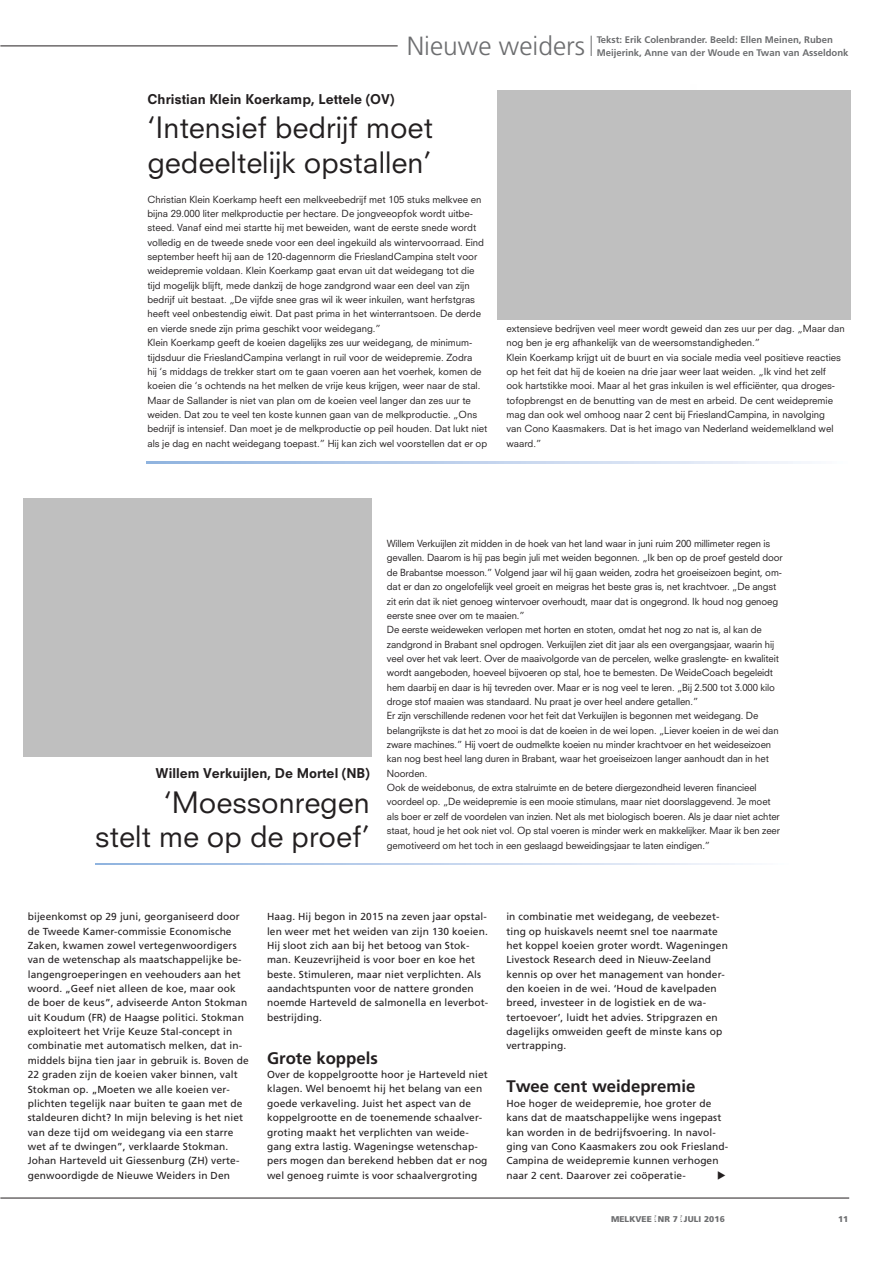
<style>
.page{position:relative;width:893px;height:1263px;background:#fff}
.page>*{position:absolute;margin:0;border:0;box-sizing:border-box;transform-origin:0 0}
.t1{font:28.65px/34.5px "Neuzeit SLT Std";color:#231f20}
.t2{font:300 26.25px "Frutiger LT Std";color:#6d6e70}
.t3{font:700 16.8px "Frutiger LT Std";color:#231f20}
.t4{font:800 13.2px "Neuzeit SLT Std";color:#231f20}
.t5{font:10.2px/14.4px "Frutiger LT Std";letter-spacing:.01em;color:#231f20}
.t6{font:9.6px/14.4px "Neuzeit SLT Std";color:#231f20}
.t7{font:700 9.6px/13px "Frutiger LT Std";color:#6d6e70}
.t8{font:900 8.4px "Frutiger LT Std";letter-spacing:.01em;color:#6d6e70}
</style>
<div class="page">
<svg style="left:591px;top:36px;width:1px;height:20px"></svg>
<hr style="left:0;top:46px;width:398px;height:1px;background:#231f20">
<hr style="left:0;top:1198px;width:849px;height:1px;background:#231f20">
<svg style="left:147px;top:462px;width:654px;height:1px"></svg>
<svg style="left:96px;top:863px;width:647px;height:2px"></svg>
<div style="left:497px;top:91px;width:354px;height:229px;background:#bfbfbf"></div>
<div style="left:23px;top:498px;width:349px;height:258px;background:#bfbfbf"></div>
<h2 class="t2" style="left:407px;top:31px;width:180px">Nieuwe weiders</h2>
<p class="t7" style="left:597px;top:34px;width:253px">Tekst: Erik Colenbrander. Beeld: Ellen Meinen, Ruben<br>Meijerink, Anne van der Woude en Twan van Asseldonk</p>
<h3 class="t4" style="left:147px;top:93px;width:248px">Christian Klein Koerkamp, Lettele (OV)</h3>
<h1 class="t1" style="left:147px;top:112px;width:287px">‘Intensief bedrijf moet gedeeltelijk opstallen’</h1>
<p class="t6" style="left:147px;top:193px;width:341px">Christian Klein Koerkamp heeft een melkveebedrijf met 105 stuks melkvee en bijna 29.000 liter melkproductie per hectare. De jongveeopfok wordt uitbe&shy;steed. Vanaf eind mei startte hij met beweiden, want de eerste snede wordt volledig en de tweede snede voor een deel ingekuild als wintervoorraad. Eind september heeft hij aan de 120-dagennorm die FrieslandCampina stelt voor weidepremie voldaan. Klein Koerkamp gaat ervan uit dat weidegang tot die tijd mogelijk blijft, mede dankzij de hoge zandgrond waar een deel van zijn bedrijf uit bestaat. „De vijfde snee gras wil ik weer inkuilen, want herfstgras heeft veel onbestendig eiwit. Dat past prima in het winterrantsoen. De derde en vierde snede zijn prima geschikt voor weidegang.”<br>Klein Koerkamp geeft de koeien dagelijks zes uur weidegang, de minimum&shy;tijdsduur die FrieslandCampina verlangt in ruil voor de weidepremie. Zodra<br>hij ‘s middags de trekker start om te gaan voeren aan het voerhek, komen de koeien die ‘s ochtends na het melken de vrije keus krijgen, weer naar de stal.<br>Maar de Sallander is niet van plan om de koeien veel langer dan zes uur te weiden. Dat zou te veel ten koste kunnen gaan van de melkproductie. „Ons bedrijf is intensief. Dan moet je de melkproductie op peil houden. Dat lukt niet als je dag en nacht weidegang toepast.” Hij kan zich wel voorstellen dat er op</p>
<p class="t6" style="left:506px;top:322px;width:340px">extensieve bedrijven veel meer wordt geweid dan zes uur per dag. „Maar dan nog ben je erg afhankelijk van de weersomstandigheden.”<br>Klein Koerkamp krijgt uit de buurt en via sociale media veel positieve reacties op het feit dat hij de koeien na drie jaar weer laat weiden. „Ik vind het zelf ook hartstikke mooi. Maar al het gras inkuilen is wel efficiënter, qua droges&shy;tofopbrengst en de benutting van de mest en arbeid. De cent weidepremie mag dan ook wel omhoog naar 2 cent bij FrieslandCampina, in navolging<br>van Cono Kaasmakers. Dat is het imago van Nederland weidemelkland wel waard.”</p>
<h3 class="t4" style="left:156px;top:768px;width:216px">Willem Verkuijlen, De Mortel (NB)</h3>
<h1 class="t1" style="left:95px;top:787px;width:276px;text-align:right">‘Moessonregen<br>stelt me op de proef’</h1>
<p class="t6" style="left:387px;top:537px;width:397px">Willem Verkuijlen zit midden in de hoek van het land waar in juni ruim 200 millimeter regen is gevallen. Daarom is hij pas begin juli met weiden begonnen. „Ik ben op de proef gesteld door de Brabantse moesson.” Volgend jaar wil hij gaan weiden, zodra het groeiseizoen begint, om&shy;dat er dan zo ongelofelijk veel groeit en meigras het beste gras is, net krachtvoer. „De angst zit erin dat ik niet genoeg wintervoer overhoudt, maar dat is ongegrond. Ik houd nog genoeg eerste snee over om te maaien.”<br>De eerste weideweken verlopen met horten en stoten, omdat het nog zo nat is, al kan de zandgrond in Brabant snel opdrogen. Verkuijlen ziet dit jaar als een overgangsjaar, waarin hij veel over het vak leert. Over de maaivolgorde van de percelen, welke graslengte- en kwaliteit wordt aangeboden, hoeveel bijvoeren op stal, hoe te bemesten. De WeideCoach begeleidt hem daarbij en daar is hij tevreden over. Maar er is nog veel te leren. „Bij 2.500 tot 3.000 kilo droge stof maaien was standaard. Nu praat je over heel andere getallen.”<br>Er zijn verschillende redenen voor het feit dat Verkuijlen is begonnen met weidegang. De belangrijkste is dat het zo mooi is dat de koeien in de wei lopen. „Liever koeien in de wei dan zware machines.” Hij voert de oudmelkte koeien nu minder krachtvoer en het weideseizoen kan nog best heel lang duren in Brabant, waar het groeiseizoen langer aanhoudt dan in het Noorden.<br>Ook de weidebonus, de extra stalruimte en de betere diergezondheid leveren financieel voordeel op. „De weidepremie is een mooie stimulans, maar niet doorslaggevend. Je moet als boer er zelf de voordelen van inzien. Net als met biologisch boeren. Als je daar niet achter staat, houd je het ook niet vol. Op stal voeren is minder werk en makkelijker. Maar ik ben zeer gemotiveerd om het toch in een geslaagd beweidingsjaar te laten eindigen.”</p>
<p class="t5" style="left:28px;top:910px;width:223px">bijeenkomst op 29 juni, georganiseerd door de Tweede Kamer-commissie Economische Zaken, kwamen zowel vertegenwoordigers van de wetenschap als maatschappelijke be&shy;langengroeperingen en veehouders aan het woord. „Geef niet alleen de koe, maar ook de boer de keus”, adviseerde Anton Stokman uit Koudum (FR) de Haagse politici. Stokman exploiteert het Vrije Keuze Stal-concept in combinatie met automatisch melken, dat in&shy;middels bijna tien jaar in gebruik is. Boven de 22 graden zijn de koeien vaker binnen, valt Stokman op. „Moeten we alle koeien ver&shy;plichten tegelijk naar buiten te gaan met de staldeuren dicht? In mijn beleving is het niet van deze tijd om weidegang via een starre wet af te dwingen”, verklaarde Stokman.<br>Johan Harteveld uit Giessenburg (ZH) verte&shy;genwoordigde de Nieuwe Weiders in Den</p>
<p class="t5" style="left:267px;top:910px;width:223px">Haag. Hij begon in 2015 na zeven jaar opstal&shy;len weer met het weiden van zijn 130 koeien.<br>Hij sloot zich aan bij het betoog van Stok&shy;man. Keuzevrijheid is voor boer en koe het beste. Stimuleren, maar niet verplichten. Als aandachtspunten voor de nattere gronden noemde Harteveld de salmonella en leverbot&shy;bestrijding.</p>
<h3 class="t3" style="left:267px;top:1051px;width:112px">Grote koppels</h3>
<p class="t5" style="left:267px;top:1068px;width:222px">Over de koppelgrootte hoor je Harteveld niet klagen. Wel benoemt hij het belang van een goede verkaveling. Juist het aspect van de koppelgrootte en de toenemende schaalver&shy;groting maakt het verplichten van weide&shy;gang extra lastig. Wageningse wetenschap&shy;pers mogen dan berekend hebben dat er nog wel genoeg ruimte is voor schaalvergroting</p>
<p class="t5" style="left:506px;top:910px;width:223px">in combinatie met weidegang, de veebezet&shy;ting op huiskavels neemt snel toe naarmate het koppel koeien groter wordt. Wageningen Livestock Research deed in Nieuw-Zeeland kennis op over het management van honder&shy;den koeien in de wei. ‘Houd de kavelpaden breed, investeer in de logistiek en de wa&shy;tertoevoer’, luidt het advies. Stripgrazen en dagelijks omweiden geeft de minste kans op vertrapping.</p>
<h3 class="t3" style="left:506px;top:1079px;width:190px">Twee cent weidepremie</h3>
<p class="t5" style="left:506px;top:1097px;width:223px">Hoe hoger de weidepremie, hoe groter de kans dat de maatschappelijke wens ingepast kan worden in de bedrijfsvoering. In navol&shy;ging van Cono Kaasmakers zou ook Friesland-Campina de weidepremie kunnen verhogen naar 2 cent. Daarover zei coöperatie-</p>
<p class="t8" style="left:611px;top:1214px;width:115px">MELKVEE NR 7 JULI 2016</p>
<p class="t8" style="left:838px;top:1214px;width:12px">11</p>
</div>
